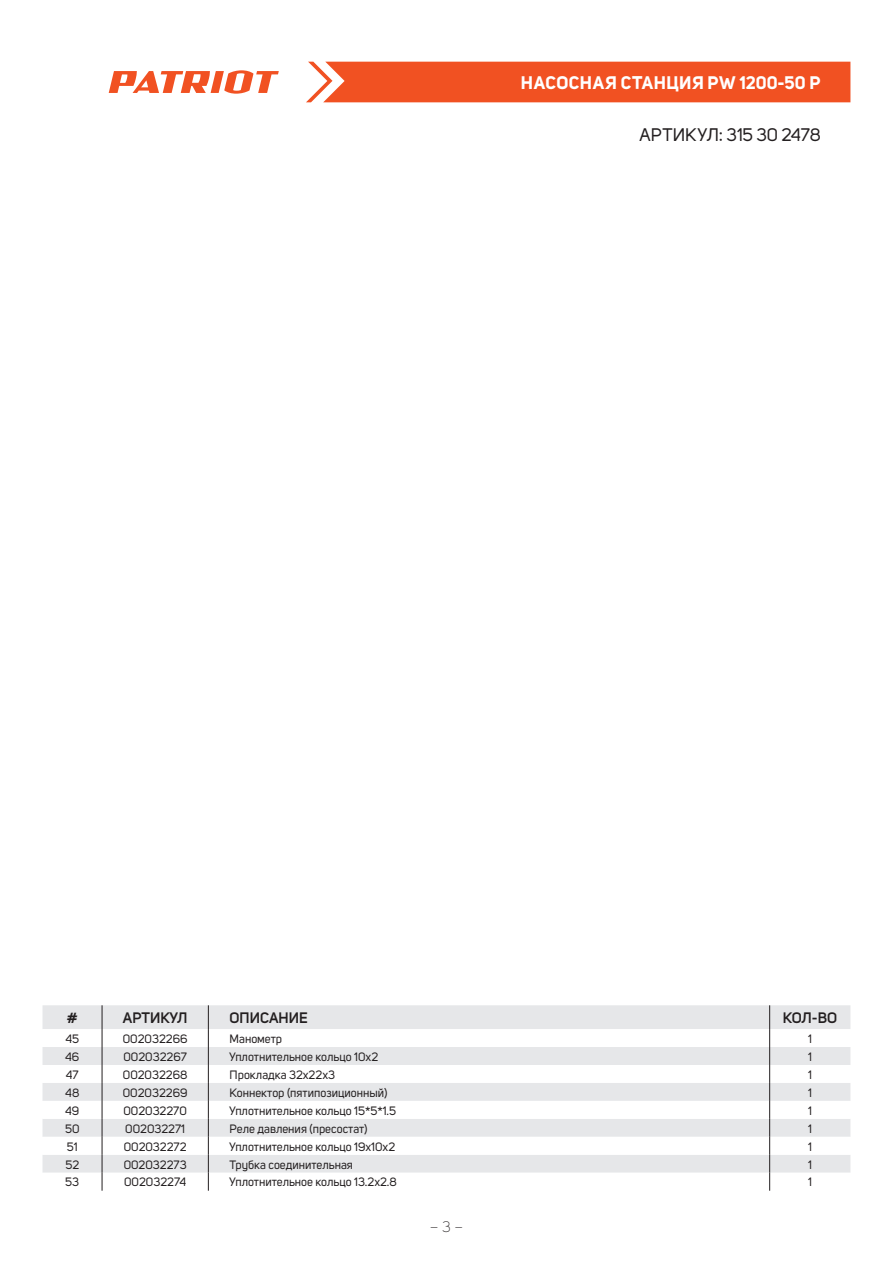
<style>
.page{position:relative;width:893px;height:1263px;background:#fff}
.page>*{position:absolute;margin:0;border:0;box-sizing:border-box;transform-origin:0 0}
.t1{font:700 18px "Uni Sans";letter-spacing:.02em;color:#fff}
.t2{font:18px "Uni Sans";letter-spacing:-.005em;color:#231f20}
.t3{font:600 15px "Uni Sans";color:#231f20}
.t4{font:300 15px "Uni Sans";color:#231f20}
.t5{font:12px "Uni Sans";color:#231f20}
</style>
<div class="page">
<div style="left:306px;top:62px;width:544px;height:40px;background:#f15122"></div>
<svg style="left:109px;top:70px;width:170px;height:24px"></svg>
<div style="left:43px;top:1005px;width:807px;height:24px;background:#e6e7e9"></div>
<svg style="left:43px;top:1029px;width:807px;height:162px"></svg>
<svg style="left:102px;top:1005px;width:1px;height:186px"></svg>
<svg style="left:208px;top:1005px;width:1px;height:186px"></svg>
<svg style="left:769px;top:1005px;width:1px;height:186px"></svg>
<h1 class="t1" style="left:521px;top:72px;width:301px">НАСОСНАЯ СТАНЦИЯ PW 1200-50 P</h1>
<h1 class="t2" style="left:639px;top:124px;width:183px">АРТИКУЛ: 315 30 2478</h1>
<p class="t3" style="left:67px;top:1009px;width:12px">#</p>
<p class="t3" style="left:123px;top:1009px;width:66px">АРТИКУЛ</p>
<p class="t3" style="left:230px;top:1009px;width:80px">ОПИСАНИЕ</p>
<p class="t3" style="left:783px;top:1009px;width:56px">КОЛ-ВО</p>
<p class="t5" style="left:65px;top:1032px;width:15px">45</p>
<p class="t5" style="left:123px;top:1032px;width:66px">002032266</p>
<p class="t5" style="left:230px;top:1032px;width:54px">Манометр</p>
<p class="t5" style="left:808px;top:1032px;width:5px">1</p>
<p class="t5" style="left:65px;top:1049px;width:16px">46</p>
<p class="t5" style="left:123px;top:1049px;width:65px">002032267</p>
<p class="t5" style="left:230px;top:1049px;width:150px">Уплотнительное кольцо 10х2</p>
<p class="t5" style="left:808px;top:1049px;width:5px">1</p>
<p class="t5" style="left:66px;top:1067px;width:14px">47</p>
<p class="t5" style="left:123px;top:1067px;width:66px">002032268</p>
<p class="t5" style="left:230px;top:1067px;width:107px">Прокладка 32х22х3</p>
<p class="t5" style="left:808px;top:1067px;width:5px">1</p>
<p class="t5" style="left:65px;top:1085px;width:16px">48</p>
<p class="t5" style="left:123px;top:1085px;width:66px">002032269</p>
<p class="t5" style="left:230px;top:1085px;width:159px">Коннектор (пятипозиционный)</p>
<p class="t5" style="left:808px;top:1085px;width:5px">1</p>
<p class="t5" style="left:65px;top:1103px;width:16px">49</p>
<p class="t5" style="left:123px;top:1103px;width:65px">002032270</p>
<p class="t5" style="left:230px;top:1103px;width:168px">Уплотнительное кольцо 15*5*1.5</p>
<p class="t5" style="left:808px;top:1103px;width:5px">1</p>
<p class="t5" style="left:65px;top:1121px;width:16px">50</p>
<p class="t5" style="left:125px;top:1121px;width:61px">002032271</p>
<p class="t5" style="left:230px;top:1121px;width:139px">Реле давления (пресостат)</p>
<p class="t5" style="left:808px;top:1121px;width:5px">1</p>
<p class="t5" style="left:67px;top:1139px;width:12px">51</p>
<p class="t5" style="left:124px;top:1139px;width:64px">002032272</p>
<p class="t5" style="left:230px;top:1139px;width:167px">Уплотнительное кольцо 19х10х2</p>
<p class="t5" style="left:808px;top:1139px;width:5px">1</p>
<p class="t5" style="left:65px;top:1157px;width:15px">52</p>
<p class="t5" style="left:124px;top:1157px;width:64px">002032273</p>
<p class="t5" style="left:230px;top:1157px;width:125px">Трубка соединительная</p>
<p class="t5" style="left:808px;top:1157px;width:5px">1</p>
<p class="t5" style="left:65px;top:1175px;width:15px">53</p>
<p class="t5" style="left:124px;top:1175px;width:64px">002032274</p>
<p class="t5" style="left:230px;top:1175px;width:169px">Уплотнительное кольцо 13.2х2.8</p>
<p class="t5" style="left:808px;top:1175px;width:5px">1</p>
<p class="t4" style="left:430px;top:1218px;width:35px">– 3 –</p>
</div>
